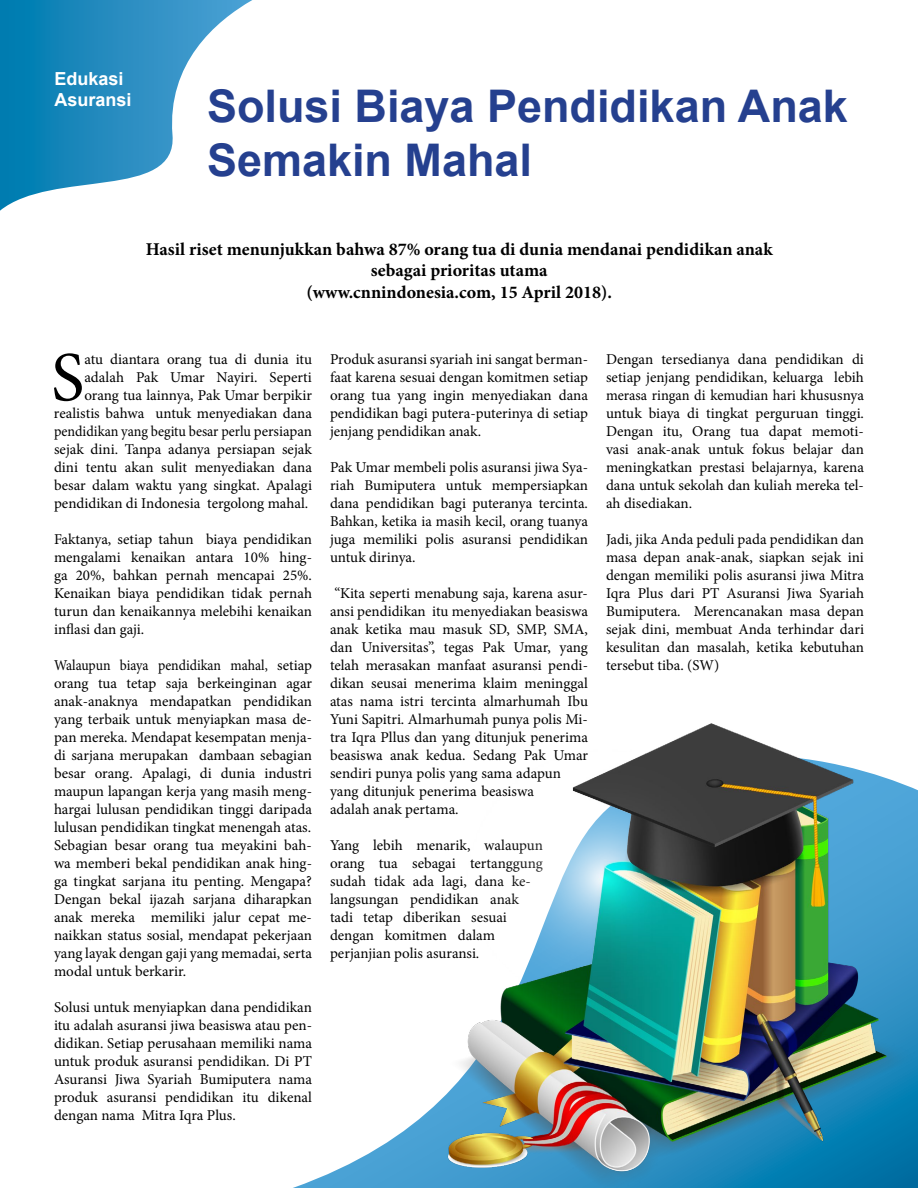
<style>
.page{position:relative;width:918px;height:1188px;background:#fff}
.page>*{position:absolute;margin:0;border:0;box-sizing:border-box;transform-origin:0 0}
.t1{font:70.35px "Minion Pro";color:#000}
.t2{font:700 45px/54px "Arial";color:#25408f}
.t3{font:700 18px/21.6px "Minion Pro";color:#000;text-align:center}
.t4{font:700 18px/21.6px "Arial";color:#fff}
.t5{font:15px/18px "Minion Pro";color:#000;text-align:justify}
.t6{font:15px/18px "Minion Pro";color:#000;text-align:justify;scale:.92 1}
</style>
<div class="page">
<svg style="left:293px;top:1098px;width:149px;height:90px"></svg>
<img style="left:442px;top:723px;width:476px;height:465px">
<svg style="left:0;top:0;width:252px;height:211px"></svg>
<p class="t4" style="left:55px;top:68px;width:79px">Edukasi<br>Asuransi</p>
<h2 class="t2" style="left:207px;top:79px;width:643px">Solusi Biaya Pendidikan Anak<br>Semakin Mahal</h2>
<p class="t3" style="left:146px;top:238px;width:628px">Hasil riset menunjukkan bahwa 87% orang tua di dunia mendanai pendidikan anak sebagai prioritas utama<br>(www.cnnindonesia.com, 15 April 2018).</p>
<h1 class="t1" style="left:51px;top:331px;width:35px">S</h1>
<p class="t5" style="left:54px;top:350px;width:260px;text-align:right">atu diantara orang tua di dunia itu adalah Pak Umar Nayiri. Seperti orang tua lainnya, Pak Umar berpikir realistis bahwa untuk menyediakan dana pendidikan yang begitu besar perlu persiapan sejak dini. Tanpa adanya persiapan sejak dini tentu akan sulit menyediakan dana besar dalam waktu yang singkat. Apalagi pendidikan di Indonesia tergolong mahal.</p>
<p class="t5" style="left:54px;top:530px;width:260px">Faktanya, setiap tahun biaya pendidikan mengalami kenaikan antara 10% hing&shy;ga 20%, bahkan pernah mencapai 25%.<br>Kenaikan biaya pendidikan tidak pernah turun dan kenaikannya melebihi kenaikan inflasi dan gaji.</p>
<p class="t6" style="left:54px;top:656px;width:282px">Walaupun biaya pendidikan mahal, setiap orang tua tetap saja berkeinginan agar anak-anaknya mendapatkan pendidikan yang terbaik untuk menyiapkan masa de&shy;pan mereka. Mendapat kesempatan menja&shy;di sarjana merupakan dambaan sebagian besar orang. Apalagi, di dunia industri maupun lapangan kerja yang masih meng&shy;hargai lulusan pendidikan tinggi daripada lulusan pendidikan tingkat menengah atas.<br>Sebagian besar orang tua meyakini bah&shy;wa memberi bekal pendidikan anak hing&shy;ga tingkat sarjana itu penting. Mengapa?<br>Dengan bekal ijazah sarjana diharapkan anak mereka memiliki jalur cepat me&shy;naikkan status sosial, mendapat pekerjaan yang layak dengan gaji yang memadai, serta modal untuk berkarir.</p>
<p class="t5" style="left:54px;top:998px;width:260px">Solusi untuk menyiapkan dana pendidikan itu adalah asuransi jiwa beasiswa atau pen&shy;didikan. Setiap perusahaan memiliki nama untuk produk asuransi pendidikan. Di PT Asuransi Jiwa Syariah Bumiputera nama produk asuransi pendidikan itu dikenal dengan nama Mitra Iqra Plus.</p>
<p class="t5" style="left:330px;top:350px;width:260px">Produk asuransi syariah ini sangat berman&shy;faat karena sesuai dengan komitmen setiap orang tua yang ingin menyediakan dana pendidikan bagi putera-puterinya di setiap jenjang pendidikan anak.</p>
<p class="t5" style="left:330px;top:458px;width:260px">Pak Umar membeli polis asuransi jiwa Sya&shy;riah Bumiputera untuk mempersiapkan dana pendidikan bagi puteranya tercinta.<br>Bahkan, ketika ia masih kecil, orang tuanya juga memiliki polis asuransi pendidikan untuk dirinya.</p>
<p class="t5" style="left:330px;top:584px;width:260px;text-align:left">“Kita seperti menabung saja, karena asur&shy;ansi pendidikan itu menyediakan beasiswa anak ketika mau masuk SD, SMP, SMA, dan Universitas”, tegas Pak Umar, yang telah merasakan manfaat asuransi pendi&shy;dikan seusai menerima klaim meninggal atas nama istri tercinta almarhumah Ibu Yuni Sapitri. Almarhumah punya polis Mi&shy;tra Iqra Pllus dan yang ditunjuk penerima beasiswa anak kedua. Sedang Pak Umar sendiri punya polis yang sama adapun yang ditunjuk penerima beasiswa<br>adalah anak pertama.</p>
<p class="t5" style="left:330px;top:836px;width:214px;text-align:left">Yang lebih menarik, walaupun orang tua sebagai tertanggung sudah tidak ada lagi, dana ke&shy;langsungan pendidikan anak tadi tetap diberikan sesuai dengan komitmen dalam perjanjian polis asuransi.</p>
<p class="t5" style="left:606px;top:350px;width:260px">Dengan tersedianya dana pendidikan di setiap jenjang pendidikan, keluarga lebih merasa ringan di kemudian hari khususnya untuk biaya di tingkat perguruan tinggi.<br>Dengan itu, Orang tua dapat memoti&shy;vasi anak-anak untuk fokus belajar dan meningkatkan prestasi belajarnya, karena dana untuk sekolah dan kuliah mereka tel&shy;ah disediakan.</p>
<p class="t5" style="left:606px;top:530px;width:260px">Jadi, jika Anda peduli pada pendidikan dan masa depan anak-anak, siapkan sejak ini dengan memiliki polis asuransi jiwa Mitra Iqra Plus dari PT Asuransi Jiwa Syariah Bumiputera. Merencanakan masa depan sejak dini, membuat Anda terhindar dari kesulitan dan masalah, ketika kebutuhan tersebut tiba. (SW)</p>
</div>
